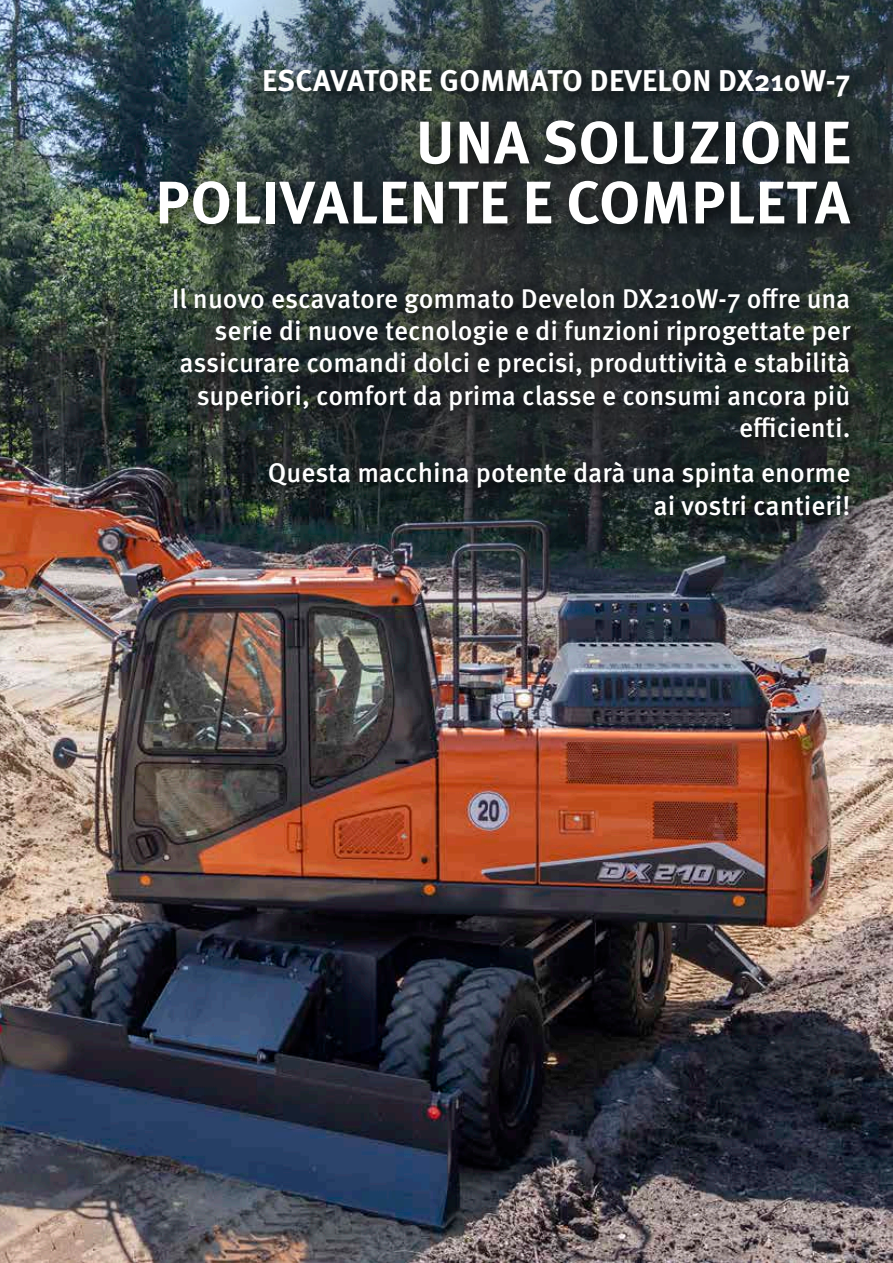
<style>
.page{position:relative;width:893px;height:1263px;background:#fff}
.page>*{position:absolute;margin:0;border:0;box-sizing:border-box;transform-origin:0 0}
.t1{font:700 60px/60px "Meta Pro";letter-spacing:.01em;color:#fff;text-align:right}
.t2{font:700 30px "Meta Pro";letter-spacing:.005em;color:#fff}
.t3{font:500 27px/32.4px "Meta Pro";color:#fff;text-align:right}
</style>
<div class="page">
<img style="left:0;top:0;width:893px;height:1263px">
<img style="left:88px;top:0;width:805px;height:653px">
<div style="left:150px;top:60px;width:718px;height:182px;background:#000;opacity:.75"></div>
<div style="left:164px;top:279px;width:704px;height:254px;background:#000;opacity:.75"></div>
<p class="t2" style="left:262px;top:57px;width:590px">ESCAVATORE GOMMATO DEVELON DX210W-7</p>
<h1 class="t1" style="left:155px;top:109px;width:697px">UNA SOLUZIONE<br>POLIVALENTE E COMPLETA</h1>
<p class="t3" style="left:172px;top:280px;width:680px">Il nuovo escavatore gommato Develon DX210W-7 offre una serie di nuove tecnologie e di funzioni riprogettate per assicurare comandi dolci e precisi, produttività e stabilità superiori, comfort da prima classe e consumi ancora più efficienti.</p>
<p class="t3" style="left:268px;top:455px;width:584px">Questa macchina potente darà una spinta enorme ai vostri cantieri!</p>
</div>
